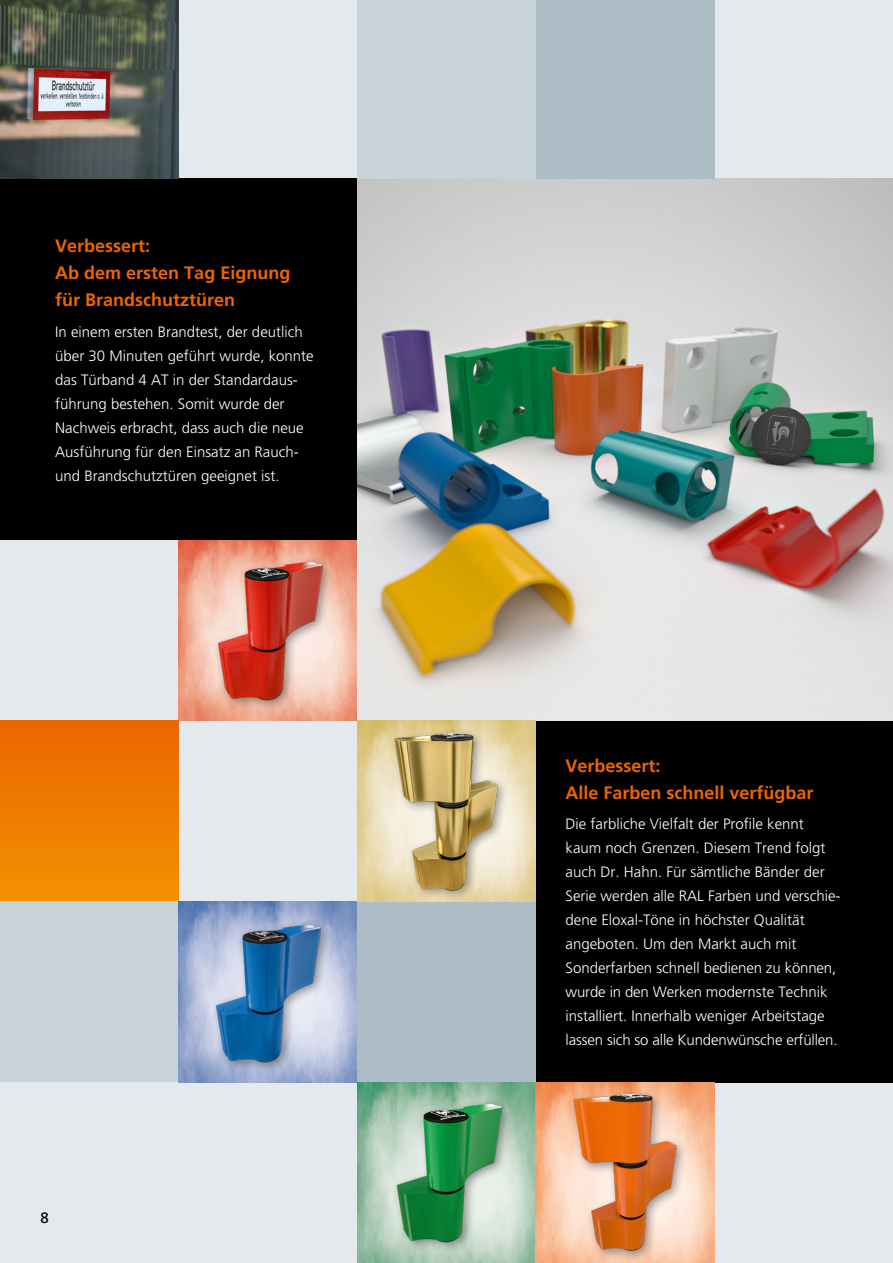
<style>
.page{position:relative;width:893px;height:1263px;background:#e3e9ec}
.page>*{position:absolute;margin:0;border:0;box-sizing:border-box;transform-origin:0 0}
.t1{font:700 18px/27px "Frutiger";color:#ec6502}
.t2{font:300 15px/24px "Frutiger";color:#fff}
.t3{font:15px "Frutiger";color:#000}
</style>
<div class="page">
<img style="left:179px;top:540px;width:178px;height:181px">
<img style="left:193px;top:540px;width:149px;height:179px">
<div style="left:0;top:179px;width:357px;height:361px;background:#000"></div>
<div style="left:536px;top:721px;width:357px;height:361px;background:#000"></div>
<img style="left:357px;top:179px;width:536px;height:542px">
<div style="left:0;top:721px;width:179px;height:180px;background:linear-gradient(to bottom,#ec6600,#f39100)"></div>
<div style="left:357px;top:0;width:179px;height:179px;background:#c8d3d9"></div>
<div style="left:536px;top:0;width:178px;height:179px;background:#aebcc5"></div>
<div style="left:0;top:901px;width:179px;height:181px;background:#c8d3d9"></div>
<img style="left:179px;top:901px;width:178px;height:181px">
<img style="left:191px;top:901px;width:149px;height:181px">
<img style="left:357px;top:1082px;width:357px;height:181px">
<img style="left:371px;top:1082px;width:151px;height:180px">
<div style="left:568px;top:1087px;width:120px;height:175px;background:#000;opacity:.4"></div>
<img style="left:557px;top:1087px;width:149px;height:169px">
<img style="left:357px;top:721px;width:179px;height:181px">
<div style="left:390px;top:727px;width:119px;height:174px;background:#000;opacity:.4"></div>
<img style="left:378px;top:727px;width:149px;height:168px">
<div style="left:357px;top:902px;width:179px;height:180px;background:#aebcc5"></div>
<img style="left:0;top:0;width:179px;height:179px">
<p class="t1" style="left:55px;top:232px;width:237px">Verbessert:<br>Ab dem ersten Tag Eignung für Brandschutztüren</p>
<p class="t2" style="left:55px;top:319px;width:260px">In einem ersten Brandtest, der deutlich über 30 Minuten geführt wurde, konnte das Türband 4 AT in der Standardaus&shy;führung bestehen. Somit wurde der Nachweis erbracht, dass auch die neue Ausführung für den Einsatz an Rauch&shy;und Brandschutztüren geeignet ist.</p>
<p class="t3" style="left:40px;top:1209px;width:10px">8</p>
<p class="t1" style="left:566px;top:752px;width:250px">Verbessert:<br>Alle Farben schnell verfügbar</p>
<p class="t2" style="left:566px;top:812px;width:277px">Die farbliche Vielfalt der Profile kennt kaum noch Grenzen. Diesem Trend folgt auch Dr. Hahn. Für sämtliche Bänder der Serie werden alle RAL Farben und verschie&shy;dene Eloxal-Töne in höchster Qualität angeboten. Um den Markt auch mit Sonderfarben schnell bedienen zu können, wurde in den Werken modernste Technik installiert. Innerhalb weniger Arbeitstage lassen sich so alle Kundenwünsche erfüllen.</p>
</div>
